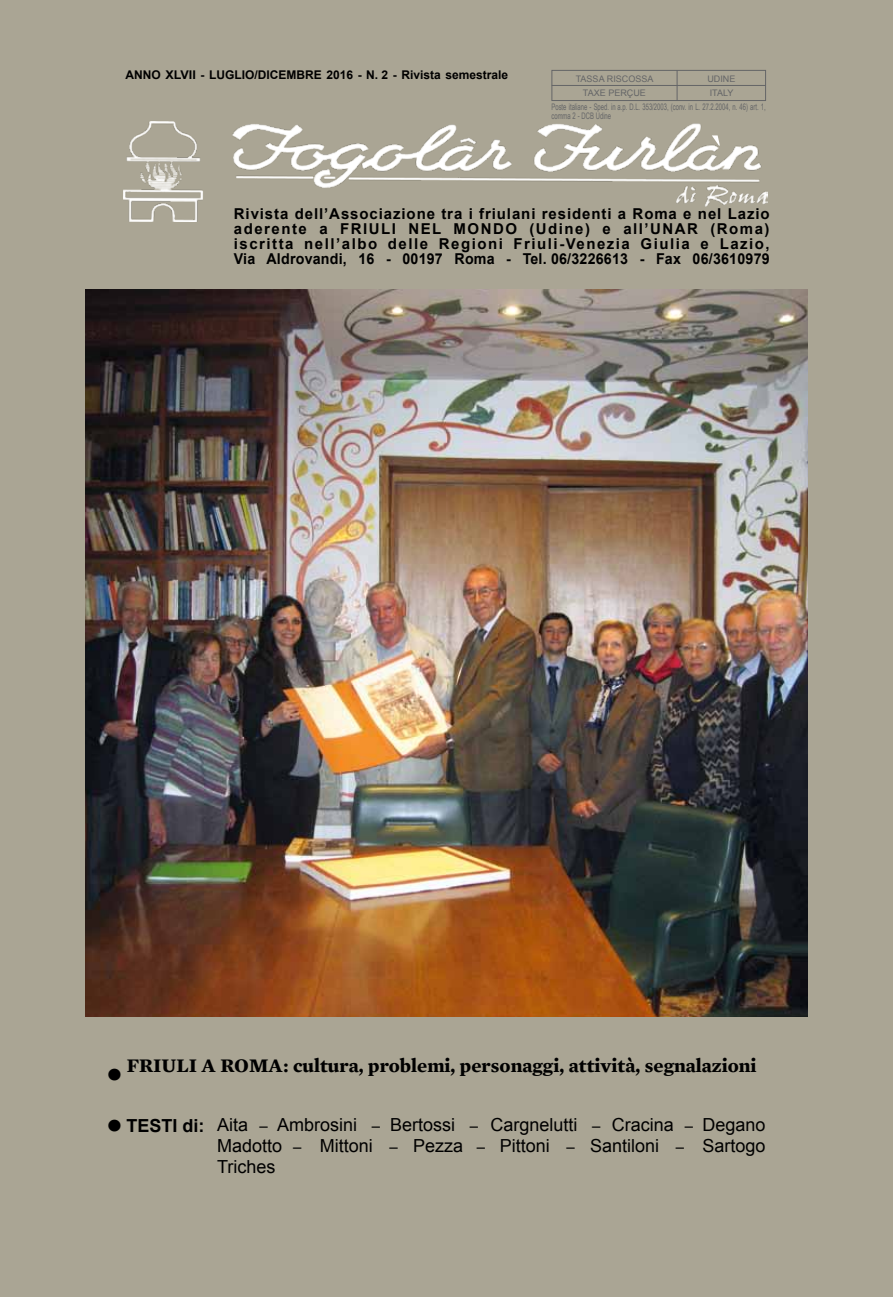
<style>
.page{position:relative;width:893px;height:1297px;background:#aaa594}
.page>*{position:absolute;margin:0;border:0;box-sizing:border-box;transform-origin:0 0}
.t1{font:condensed 60px "Times New Roman";color:#fff}
.t2{font:700 42px "Arial";color:#000}
.t3{font:700 19.5px "Mercury Text G1";color:#000}
.t4{font:18px/21px "Arial";color:#000;text-align:justify}
.t5{font:700 18px "Arial";color:#000}
.t6{font:700 15px/15px "Arial";letter-spacing:.06em;color:#000}
.t7{font:700 12px "Arial";color:#000}
.t8{font:9px/9px "Arial Narrow";color:#646567;scale:.8 1}
.t9{font:9px/14.7px "Arial";color:#646567;text-align:center}
.s1{font-size:15px}
</style>
<div class="page">
<img style="left:85px;top:289px;width:723px;height:727px">
<img style="left:123px;top:121px;width:644px;height:101px">
<div style="left:552px;top:70px;width:214px;height:31px;border:1px solid #646567"></div>
<hr style="left:552px;top:85px;width:214px;height:1px;background:#646567">
<hr style="left:677px;top:70px;width:1px;height:31px;background:#646567">
<p class="t7" style="left:125px;top:67px;width:384px">ANNO XLVII - LUGLIO/DICEMBRE 2016 - N. 2 - Rivista semestrale</p>
<p class="t9" style="left:576px;top:71px;width:79px">TASSA RISCOSSA<br>TAXE PERÇUE</p>
<p class="t9" style="left:707px;top:71px;width:29px;text-align:left">UDINE<br>ITALY</p>
<p class="t8" style="left:551px;top:102px;width:269px">Poste italiane - Sped. in a.p. D.L. 353/2003, (conv. in L. 27.2.2004, n. 46) art. 1, comma 2 - DCB Udine</p>
<h1 class="t1" style="left:705px;top:122px;width:21px">`</h1>
<p class="t6" style="left:234px;top:207px;width:537px">Rivista dell’Associazione tra i friulani residenti a Roma e nel Lazio aderente a Friuli</p>
<p class="t6" style="left:234px;top:222px;width:537px;text-align:justify;text-indent:296px">(Udine) e all’UNAR (Roma) iscritta nell’albo delle Regioni Friuli-Venezia Giulia e Lazio, Via Aldrovandi, 16 - 00197 Roma - Tel. 06/3226613 - Fax 06/3610979</p>
<p class="t6" style="left:408px;top:222px;width:12px">nel</p>
<p class="t6" style="left:454px;top:222px;width:14px">mondo</p>
<h3 class="t3" style="left:127px;top:1053px;width:631px">FRIULI A ROMA: cultura, problemi, personaggi, attività, segnalazioni</h3>
<h2 class="t2" style="left:107px;top:1046px;width:16px">•</h2>
<p class="t5" style="left:126px;top:1114px;width:80px">TESTI di:</p>
<h2 class="t2" style="left:107px;top:1098px;width:16px">•</h2>
<p class="t4" style="left:217px;top:1114px;width:550px">Aita <span class="s1">–</span> Ambrosini <span class="s1">–</span> Bertossi <span class="s1">–</span> Cargnelutti <span class="s1">–</span> Cracina <span class="s1">–</span> Degano Madotto <span class="s1">–</span> Mittoni <span class="s1">–</span> Pezza <span class="s1">–</span> Pittoni <span class="s1">–</span> Santiloni <span class="s1">–</span> Sartogo Triches</p>
</div>
